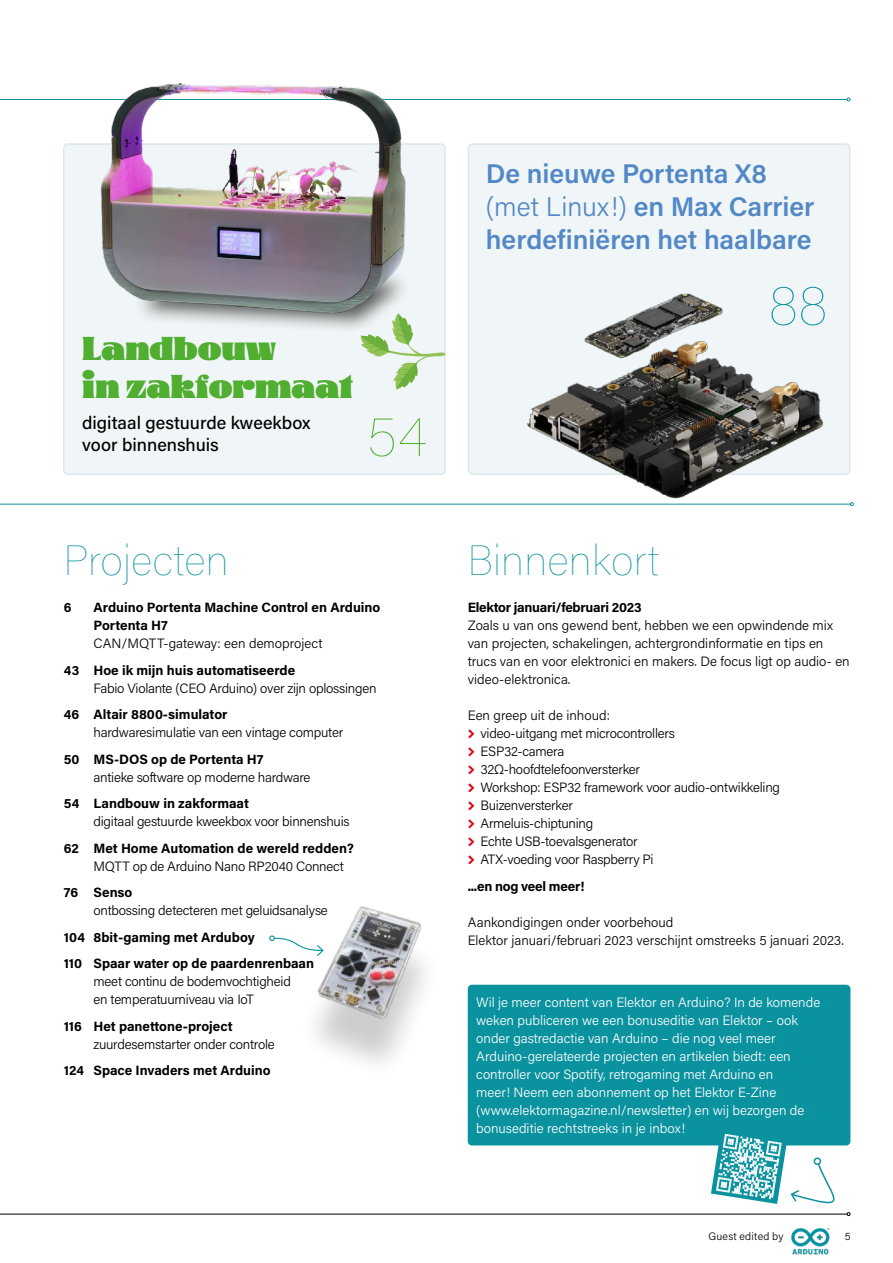
<style>
.page{position:relative;width:893px;height:1263px;background:#fff}
.page>*{position:absolute;margin:0;border:0;box-sizing:border-box;transform-origin:0 0}
.t1{font:100 56.4px "Acumin Pro";color:#50ae30}
.t2{font:100 56.4px "Acumin Pro";color:#0b929f}
.t3{font:100 42px "Acumin Pro";letter-spacing:.005em;color:#0b929f}
.t4{font:33px/37.5px "Glodok Display";letter-spacing:-.01em;color:#50ae30;scale:.95 1}
.t5{font:600 27px/33px "Acumin Pro";color:#5388c6}
.t6{font:500 18px/22.5px "Acumin Pro";color:#000}
.t7{font:300 13.5px/18px "Acumin Pro";letter-spacing:-.02em;color:#000}
.t8{font:300 13.5px/18px "Acumin Pro";color:#fff}
.t9{font:700 13.5px/18px "Acumin Pro";color:#000}
.t10{font:300 13.5px/18px "Acumin Pro";color:#000}
.t11{font:700 13.5px "Acumin Pro";letter-spacing:-.02em;color:#000}
.t12{font:300 10.8px "Acumin Pro";letter-spacing:.025em;color:#000}
.s1{font-weight:300}
.s2{font-family:"Productus";font-weight:600;font-size:18px;color:#e3000f}
</style>
<div class="page">
<hr style="left:0;top:1214px;width:847px;height:1px;background:#000">
<img style="left:791px;top:1227px;width:39px;height:28px">
<div style="left:64px;top:144px;width:381px;height:330px;background:#f0f6f7;border-radius:4px"></div>
<div style="left:468px;top:144px;width:382px;height:330px;background:#f0f6f7;border-radius:4px"></div>
<div style="left:468px;top:143px;width:382px;height:332px;border:2px solid #dae7eb;border-radius:4px"></div>
<hr style="left:0;top:99px;width:847px;height:1px;background:#0b929f">
<div style="left:468px;top:985px;width:382px;height:160px;background:#0b929f;border-radius:4px"></div>
<hr style="left:0;top:504px;width:850px;height:1px;background:#0b929f">
<svg style="left:850px;top:502px;width:4px;height:4px"></svg>
<div style="left:297px;top:926px;width:145px;height:154px;background:#000;opacity:.2"></div>
<img style="left:297px;top:906px;width:145px;height:142px">
<svg style="left:269px;top:935px;width:56px;height:22px"></svg>
<svg style="left:711px;top:1128px;width:140px;height:88px"></svg>
<img style="left:26px;top:83px;width:448px;height:268px">
<img style="left:503px;top:293px;width:340px;height:212px">
<svg style="left:361px;top:313px;width:85px;height:77px"></svg>
<h3 class="t4" style="left:82px;top:330px;width:286px">Landbouw<br>in zakformaat</h3>
<h3 class="t6" style="left:82px;top:411px;width:230px">digitaal gestuurde kweekbox voor binnenshuis</h3>
<h1 class="t1" style="left:367px;top:398px;width:62px">54</h1>
<h2 class="t3" style="left:64px;top:532px;width:167px">Projecten</h2>
<p class="t9" style="left:64px;top:598px;width:9px">6</p>
<p class="t9" style="left:94px;top:598px;width:288px">Arduino Portenta Machine Control en Arduino<br>Portenta H7</p>
<p class="t10" style="left:94px;top:634px;width:230px">CAN/MQTT-gateway: een demoproject</p>
<p class="t9" style="left:64px;top:660px;width:233px">43 Hoe ik mijn huis automatiseerde</p>
<p class="t7" style="left:94px;top:679px;width:284px">Fabio Violante (CEO Arduino) over zijn oplossingen</p>
<p class="t9" style="left:64px;top:705px;width:165px">46 Altair 8800-simulator</p>
<p class="t7" style="left:94px;top:723px;width:251px">hardwaresimulatie van een vintage computer</p>
<p class="t9" style="left:64px;top:749px;width:201px">50 MS-DOS op de Portenta H7</p>
<p class="t7" style="left:94px;top:767px;width:218px">antieke software op moderne hardware</p>
<p class="t9" style="left:64px;top:794px;width:187px">54 Landbouw in zakformaat</p>
<p class="t7" style="left:94px;top:812px;width:257px">digitaal gestuurde kweekbox voor binnenshuis</p>
<p class="t9" style="left:64px;top:838px;width:292px">62 Met Home Automation de wereld redden?</p>
<p class="t7" style="left:94px;top:856px;width:252px">MQTT op de Arduino Nano RP2040 Connect</p>
<p class="t9" style="left:64px;top:883px;width:70px">76 Senso</p>
<p class="t7" style="left:94px;top:901px;width:236px">ontbossing detecteren met geluidsanalyse</p>
<p class="t9" style="left:64px;top:923px;width:252px;line-height:26.5px">104 8bit-gaming met Arduboy<br>110 Spaar water op de paardenrenbaan</p>
<p class="t7" style="left:94px;top:972px;width:199px">meet continu de bodemvochtigheid en temperatuurniveau via IoT</p>
<p class="t9" style="left:64px;top:1016px;width:171px">116 Het panettone-project</p>
<p class="t7" style="left:94px;top:1034px;width:183px">zuurdesemstarter onder controle</p>
<p class="t9" style="left:64px;top:1061px;width:208px">124 Space Invaders met Arduino</p>
<h3 class="t5" style="left:486px;top:156px;width:330px">De nieuwe Portenta X8 <span class="s1">(met Linux!)</span> en Max Carrier herdefiniëren het haalbare</h3>
<h1 class="t2" style="left:769px;top:267px;width:61px">88</h1>
<h2 class="t3" style="left:468px;top:532px;width:193px">Binnenkort</h2>
<p class="t11" style="left:468px;top:598px;width:175px">Elektor januari/februari 2023</p>
<p class="t10" style="left:468px;top:616px;width:383px">Zoals u van ons gewend bent, hebben we een opwindende mix van projecten, schakelingen, achtergrondinformatie en tips en trucs van en voor elektronici en makers. De focus ligt op audio- en video-elektronica.</p>
<p class="t7" style="left:468px;top:706px;width:314px">Een greep uit de inhoud:<br><span class="s2">&gt;</span> video-uitgang met microcontrollers<br><span class="s2">&gt;</span> ESP32-camera<br><span class="s2">&gt;</span> 32Ω-hoofdtelefoonversterker<br><span class="s2">&gt;</span> Workshop: ESP32 framework voor audio-ontwikkeling <span class="s2">&gt;</span> Buizenversterker<br><span class="s2">&gt;</span> Armeluis-chiptuning<br><span class="s2">&gt;</span> Echte USB-toevalsgenerator<br><span class="s2">&gt;</span> ATX-voeding voor Raspberry Pi</p>
<p class="t9" style="left:468px;top:876px;width:118px">...en nog veel meer!</p>
<p class="t10" style="left:468px;top:913px;width:378px">Aankondigingen onder voorbehoud<br>Elektor januari/februari 2023 verschijnt omstreeks 5 januari 2023.</p>
<p class="t8" style="left:476px;top:993px;width:345px">Wil je meer content van Elektor en Arduino? In de komende weken publiceren we een bonuseditie van Elektor – ook onder gastredactie van Arduino – die nog veel meer Arduino-gerelateerde projecten en artikelen biedt: een controller voor Spotify, retrogaming met Arduino en<br>meer! Neem een abonnement op het Elektor E-Zine (www.elektormagazine.nl/newsletter) en wij bezorgen de bonuseditie rechtstreeks in je inbox!</p>
<p class="t12" style="left:708px;top:1229px;width:77px">Guest edited by</p>
<p class="t12" style="left:845px;top:1229px;width:7px">5</p>
</div>
